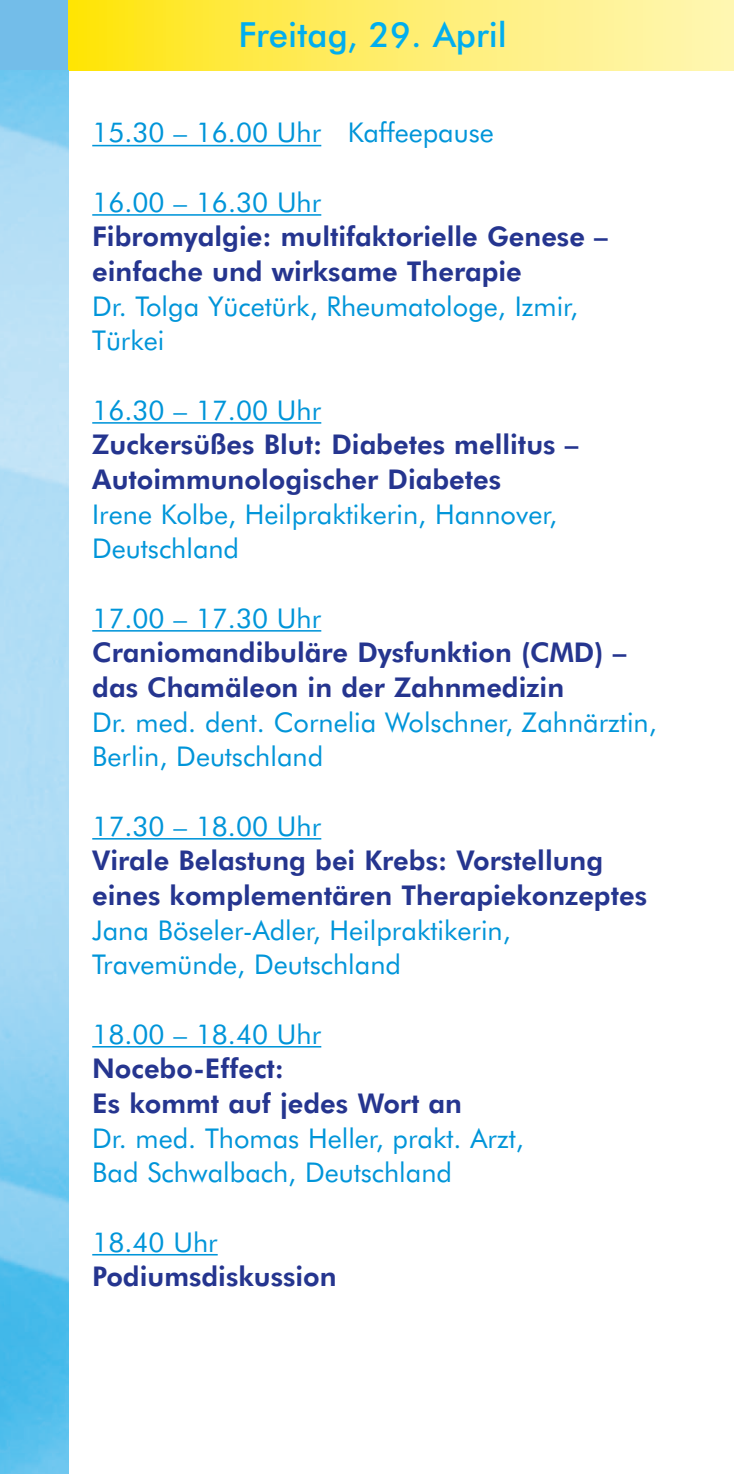
<style>
.page{position:relative;width:734px;height:1474px;background:#fff}
.page>*{position:absolute;margin:0;border:0;box-sizing:border-box;transform-origin:0 0}
.t1{font:500 34.65px "Futura BT";color:#00aeef}
.t2{font:27.3px/34.6px "Futura BT";color:#0095d9}
.t3{font:800 27.3px/34.6px "Futura BT";color:#25358f}
</style>
<div class="page">
<div style="left:0;top:0;width:69px;height:70px;background:#73bde9"></div>
<div style="left:69px;top:0;width:665px;height:70px;background:linear-gradient(to right,#ffe512,#fff7bd)"></div>
<hr style="left:92px;top:145px;width:229px;height:1px;background:#0095d9">
<hr style="left:92px;top:214px;width:229px;height:2px;background:#0095d9">
<hr style="left:92px;top:422px;width:229px;height:2px;background:#0095d9">
<hr style="left:92px;top:630px;width:229px;height:1px;background:#0095d9">
<hr style="left:92px;top:838px;width:229px;height:1px;background:#0095d9">
<hr style="left:92px;top:1046px;width:229px;height:1px;background:#0095d9">
<hr style="left:92px;top:1254px;width:126px;height:1px;background:#0095d9">
<img style="left:0;top:70px;width:69px;height:1403px">
<p class="t1" style="left:238px;top:21px;width:270px">Freitag, 29. April</p>
<p class="t2" style="left:92px;top:117px;width:403px">15.30 – 16.00 Uhr Kaffeepause</p>
<p class="t2" style="left:92px;top:187px;width:230px">16.00 – 16.30 Uhr</p>
<p class="t3" style="left:92px;top:221px;width:517px">Fibromyalgie: multifaktorielle Genese – einfache und wirksame Therapie</p>
<p class="t2" style="left:92px;top:291px;width:487px">Dr. Tolga Yücetürk, Rheumatologe, Izmir,<br>Türkei</p>
<p class="t2" style="left:92px;top:395px;width:230px">16.30 – 17.00 Uhr</p>
<p class="t3" style="left:92px;top:429px;width:487px">Zuckersüßes Blut: Diabetes mellitus –<br>Autoimmunologischer Diabetes</p>
<p class="t2" style="left:92px;top:499px;width:466px">Irene Kolbe, Heilpraktikerin, Hannover,<br>Deutschland</p>
<p class="t2" style="left:92px;top:603px;width:230px">17.00 – 17.30 Uhr</p>
<p class="t3" style="left:92px;top:637px;width:535px">Craniomandibuläre Dysfunktion (CMD) – das Chamäleon in der Zahnmedizin</p>
<p class="t2" style="left:92px;top:706px;width:566px">Dr. med. dent. Cornelia Wolschner, Zahnärztin,<br>Berlin, Deutschland</p>
<p class="t2" style="left:92px;top:810px;width:230px">17.30 – 18.00 Uhr</p>
<p class="t3" style="left:92px;top:845px;width:556px">Virale Belastung bei Krebs: Vorstellung eines komplementären Therapiekonzeptes</p>
<p class="t2" style="left:92px;top:914px;width:420px">Jana Böseler-Adler, Heilpraktikerin,<br>Travemünde, Deutschland</p>
<p class="t2" style="left:92px;top:1018px;width:230px">18.00 – 18.40 Uhr</p>
<p class="t3" style="left:92px;top:1053px;width:371px">Nocebo-Effect:<br>Es kommt auf jedes Wort an</p>
<p class="t2" style="left:92px;top:1122px;width:433px">Dr. med. Thomas Heller, prakt. Arzt,<br>Bad Schwalbach, Deutschland</p>
<p class="t2" style="left:92px;top:1226px;width:127px">18.40 Uhr</p>
<p class="t3" style="left:92px;top:1261px;width:246px">Podiumsdiskussion</p>
</div>
